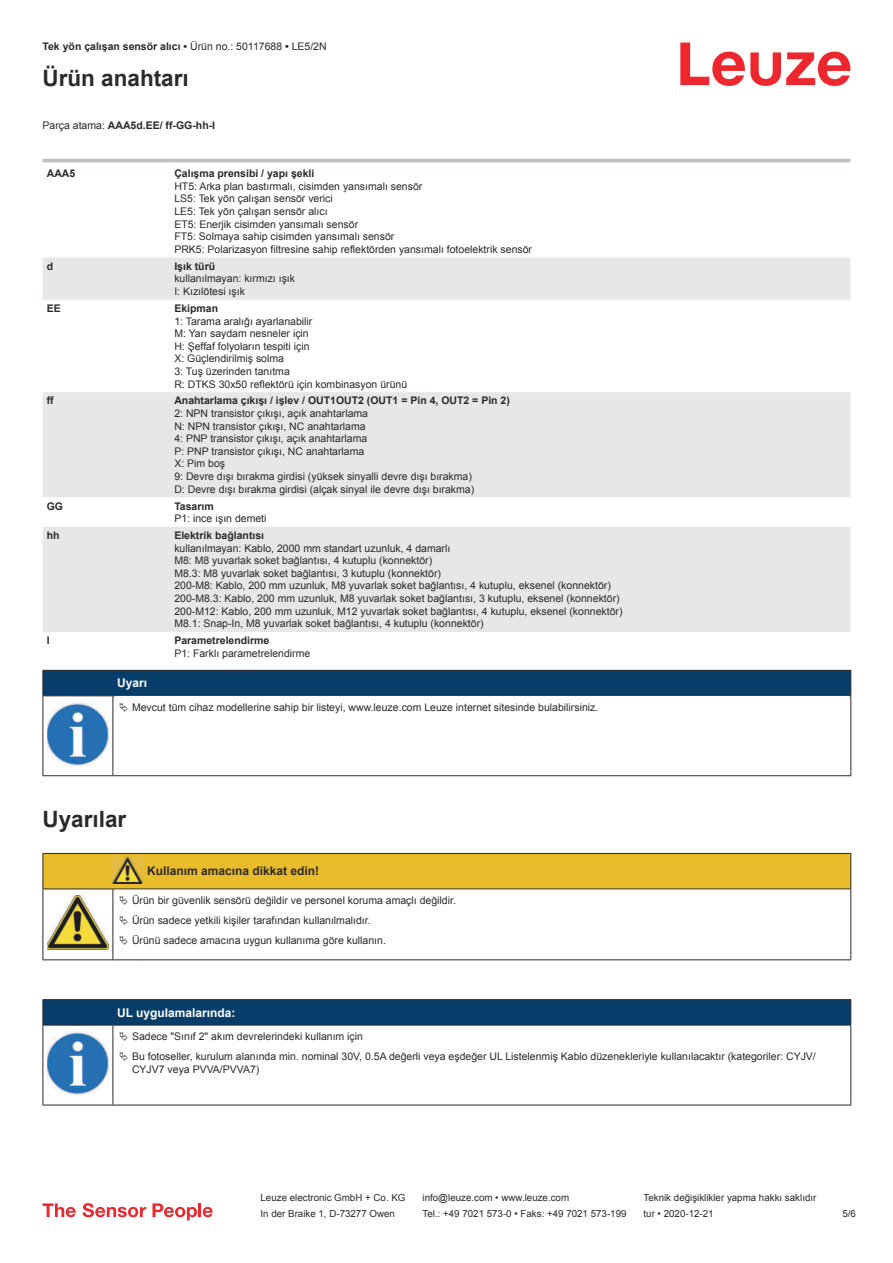
<style>
.page{position:relative;width:893px;height:1263px;background:#fff}
.page>*{position:absolute;margin:0;border:0;box-sizing:border-box;transform-origin:0 0}
.t1{font:700 22.5px "Arial";color:#2b292a}
.t2{font:700 12px "Arial";color:#2b292a}
.t3{font:700 12px "Arial";color:#fff}
.t4{font:10.5px/12.6px "Arial";color:#2b292a}
.t5{font:700 10.5px "Arial";color:#2b292a}
.t6{font:9.75px "Arial";color:#2b292a}
.s1{font-weight:400}
</style>
<div class="page">
<svg style="left:680px;top:43px;width:170px;height:43px"></svg>
<svg style="left:43px;top:258px;width:807px;height:374px;fill:#e6e7e9"></svg>
<hr style="left:43px;top:159px;width:127px;height:3px;background:#bdbfc1">
<hr style="left:170px;top:159px;width:680px;height:3px;background:#bdbfc1">
<svg style="left:43px;top:1203px;width:33px;height:14px"></svg>
<svg style="left:83px;top:1203px;width:63px;height:14px"></svg>
<svg style="left:153px;top:1203px;width:44px;height:17px"></svg>
<hr style="left:198px;top:1203px;width:3px;height:14px;background:#ed272d">
<svg style="left:203px;top:1207px;width:10px;height:10px"></svg>
<div style="left:43px;top:670px;width:808px;height:26px;background:#063d69"></div>
<hr style="left:113px;top:695px;width:738px;height:1px;background:#2b292a">
<hr style="left:43px;top:696px;width:1px;height:75px;background:#2b292a">
<hr style="left:113px;top:696px;width:1px;height:75px;background:#2b292a">
<hr style="left:850px;top:696px;width:1px;height:75px;background:#2b292a">
<hr style="left:43px;top:775px;width:70px;height:1px;background:#2b292a">
<hr style="left:113px;top:775px;width:738px;height:1px;background:#2b292a">
<img style="left:47px;top:702px;width:61px;height:63px">
<hr style="left:43px;top:959px;width:70px;height:1px;background:#2b292a">
<hr style="left:113px;top:959px;width:30px;height:1px;background:#2b292a">
<hr style="left:143px;top:959px;width:708px;height:1px;background:#2b292a">
<svg style="left:44px;top:1079px;width:806px;height:26px"></svg>
<hr style="left:43px;top:999px;width:70px;height:1px;background:#2b292a">
<hr style="left:113px;top:999px;width:738px;height:1px;background:#2b292a">
<hr style="left:43px;top:1025px;width:1px;height:75px;background:#2b292a">
<hr style="left:113px;top:1025px;width:1px;height:75px;background:#2b292a">
<hr style="left:850px;top:1025px;width:1px;height:75px;background:#2b292a">
<hr style="left:43px;top:1105px;width:70px;height:1px;background:#2b292a">
<hr style="left:113px;top:1105px;width:738px;height:1px;background:#2b292a">
<img style="left:47px;top:1079px;width:61px;height:15px">
<svg style="left:43px;top:853px;width:808px;height:106px"></svg>
<svg style="left:43px;top:1000px;width:808px;height:79px"></svg>
<p class="t5" style="left:43px;top:39px;width:286px">Tek yön çalışan sensör alıcı • <span class="s1">Ürün no.: 50117688</span> • <span class="s1">LE5/2N</span></p>
<h1 class="t1" style="left:43px;top:63px;width:148px">Ürün anahtarı</h1>
<p class="t5" style="left:43px;top:117px;width:174px"><span class="s1">Parça atama:</span> AAA5d.EE/ ff-GG-hh-I</p>
<p class="t5" style="left:47px;top:170px;width:30px">AAA5</p>
<p class="t5" style="left:174px;top:166px;width:142px">Çalışma prensibi / yapı şekli</p>
<p class="t4" style="left:174px;top:180px;width:359px">HT5: Arka plan bastırmalı, cisimden yansımalı sensör<br>LS5: Tek yön çalışan sensör verici<br>LE5: Tek yön çalışan sensör alıcı<br>ET5: Enerjik cisimden yansımalı sensör<br>FT5: Solmaya sahip cisimden yansımalı sensör<br>PRK5: Polarizasyon filtresine sahip reflektörden yansımalı fotoelektrik sensör</p>
<p class="t5" style="left:47px;top:262px;width:8px">d</p>
<p class="t5" style="left:174px;top:259px;width:42px">Işık türü</p>
<p class="t4" style="left:174px;top:272px;width:122px">kullanılmayan: kırmızı ışık<br>I: Kızılötesi ışık</p>
<p class="t5" style="left:47px;top:304px;width:16px">EE</p>
<p class="t5" style="left:174px;top:301px;width:45px">Ekipman</p>
<p class="t4" style="left:174px;top:314px;width:234px">1: Tarama aralığı ayarlanabilir<br>M: Yarı saydam nesneler için<br>H: Şeffaf folyoların tespiti için<br>X: Güçlendirilmiş solma<br>3: Tuş üzerinden tanıtma<br>R: DTKS 30x50 reflektörü için kombinasyon ürünü</p>
<p class="t5" style="left:47px;top:397px;width:8px">ff</p>
<p class="t5" style="left:174px;top:393px;width:337px">Anahtarlama çıkışı / işlev / OUT1OUT2 (OUT1 = Pin 4, OUT2 = Pin 2)</p>
<p class="t4" style="left:174px;top:407px;width:301px">2: NPN transistor çıkışı, açık anahtarlama<br>N: NPN transistor çıkışı, NC anahtarlama<br>4: PNP transistor çıkışı, açık anahtarlama<br>P: PNP transistor çıkışı, NC anahtarlama<br>X: Pim boş<br>9: Devre dışı bırakma girdisi (yüksek sinyalli devre dışı bırakma)<br>D: Devre dışı bırakma girdisi (alçak sinyal ile devre dışı bırakma)</p>
<p class="t5" style="left:47px;top:502px;width:18px">GG</p>
<p class="t5" style="left:174px;top:498px;width:41px">Tasarım</p>
<p class="t4" style="left:174px;top:512px;width:94px">P1: ince ışın demeti</p>
<p class="t5" style="left:47px;top:531px;width:14px">hh</p>
<p class="t5" style="left:174px;top:528px;width:91px">Elektrik bağlantısı</p>
<p class="t4" style="left:174px;top:541px;width:450px">kullanılmayan: Kablo, 2000 mm standart uzunluk, 4 damarlı<br>M8: M8 yuvarlak soket bağlantısı, 4 kutuplu (konnektör)<br>M8.3: M8 yuvarlak soket bağlantısı, 3 kutuplu (konnektör)<br>200-M8: Kablo, 200 mm uzunluk, M8 yuvarlak soket bağlantısı, 4 kutuplu, eksenel (konnektör)<br>200-M8.3: Kablo, 200 mm uzunluk, M8 yuvarlak soket bağlantısı, 3 kutuplu, eksenel (konnektör)<br>200-M12: Kablo, 200 mm uzunluk, M12 yuvarlak soket bağlantısı, 4 kutuplu, eksenel (konnektör)<br>M8.1: Snap-In, M8 yuvarlak soket bağlantısı, 4 kutuplu (konnektör)</p>
<p class="t5" style="left:47px;top:636px;width:4px">I</p>
<p class="t5" style="left:174px;top:636px;width:97px">Parametrelendirme</p>
<p class="t4" style="left:174px;top:647px;width:137px">P1: Farklı parametrelendirme</p>
<p class="t3" style="left:117px;top:674px;width:32px">Uyarı</p>
<p class="t4" style="left:132px;top:700px;width:468px">Mevcut tüm cihaz modellerine sahip bir listeyi, www.leuze.com Leuze internet sitesinde bulabilirsiniz.</p>
<h1 class="t1" style="left:43px;top:803px;width:85px">Uyarılar</h1>
<p class="t2" style="left:147px;top:863px;width:174px">Kullanım amacına dikkat edin!</p>
<p class="t4" style="left:132px;top:890px;width:325px;line-height:20.2px">Ürün bir güvenlik sensörü değildir ve personel koruma amaçlı değildir.<br>Ürün sadece yetkili kişiler tarafından kullanılmalıdır.<br>Ürünü sadece amacına uygun kullanıma göre kullanın.</p>
<p class="t3" style="left:117px;top:1004px;width:120px">UL uygulamalarında:</p>
<p class="t4" style="left:132px;top:1026px;width:685px;line-height:20.2px">Sadece "Sınıf 2" akım devrelerindeki kullanım için<br>Bu fotoseller, kurulum alanında min. nominal 30V, 0.5A değerli veya eşdeğer UL Listelenmiş Kablo düzenekleriyle kullanılacaktır (kategoriler: CYJV/</p>
<p class="t4" style="left:132px;top:1063px;width:129px">CYJV7 veya PVVA/PVVA7)</p>
<p class="t6" style="left:261px;top:1191px;width:146px">Leuze electronic GmbH + Co. KG</p>
<p class="t6" style="left:423px;top:1191px;width:148px">info@leuze.com • www.leuze.com</p>
<p class="t6" style="left:644px;top:1191px;width:174px">Teknik değişiklikler yapma hakkı saklıdır</p>
<p class="t6" style="left:261px;top:1207px;width:136px">In der Braike 1, D-73277 Owen</p>
<p class="t6" style="left:423px;top:1207px;width:205px">Tel.: +49 7021 573-0 • Faks: +49 7021 573-199</p>
<p class="t6" style="left:644px;top:1207px;width:72px">tur • 2020-12-21</p>
<p class="t6" style="left:842px;top:1210px;width:15px">5 /6</p>
</div>
